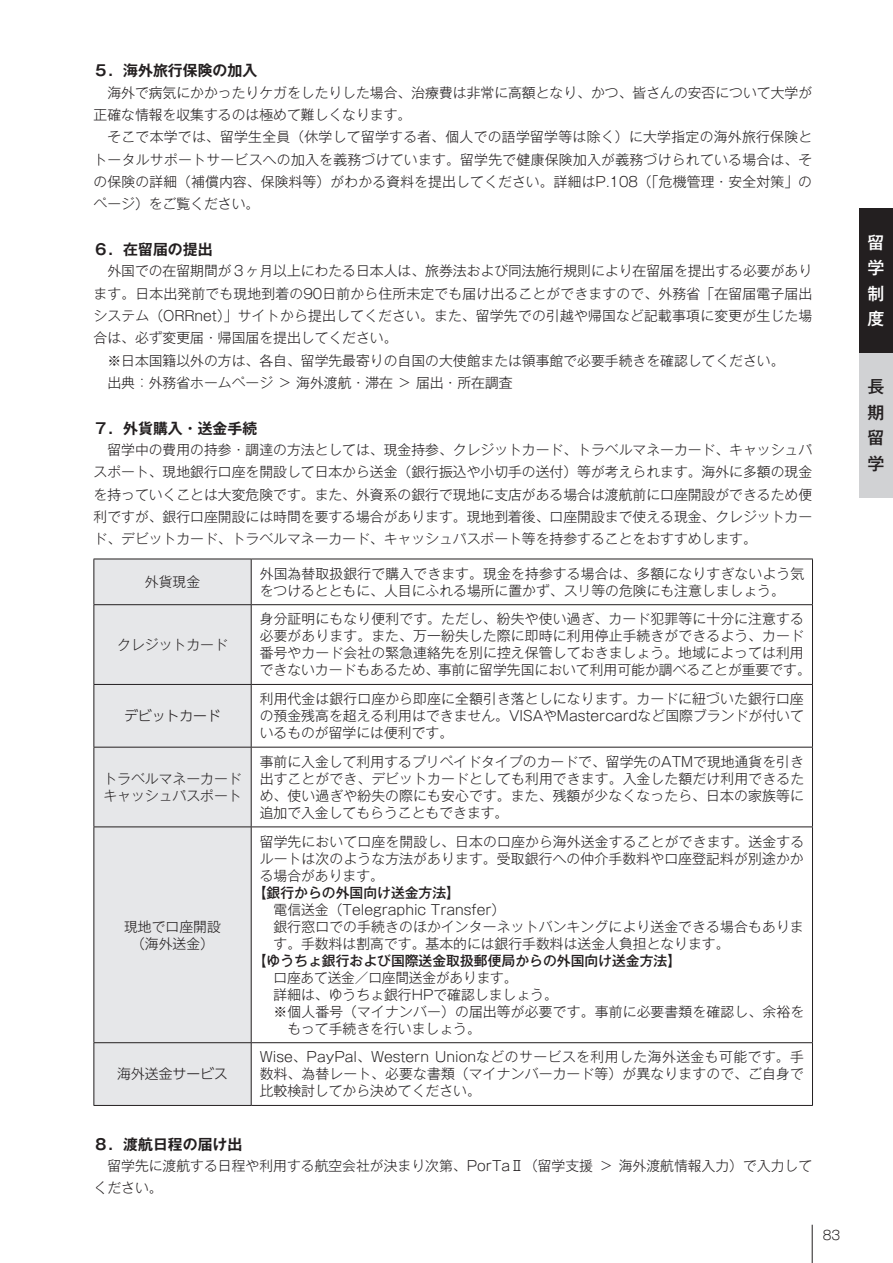
<style>
.page{position:relative;width:893px;height:1263px;background:#fff}
.page>*{position:absolute;margin:0;border:0;box-sizing:border-box;transform-origin:0 0}
.t1{font:500 16.95px/25.5px "Gothic MB101 Pro";color:#fff;text-align:justify}
.t2{font:500 16.95px/25.5px "Gothic MB101 Pro";color:#231f20;text-align:justify}
.小見出し{font:700 14.85px "Gothic MB101 Pro De";color:#231f20}
.表_左揃え{font:300 13.8px/17px "Gothic MB101 Pro";letter-spacing:.01em;color:#231f20}
.本文{font:300 13.8px/22.4px "Gothic MB101 Pro";color:#231f20;text-align:justify}
.表_左揃え-2{font:500 13.8px "Gothic MB101 Pro";color:#231f20}
.表_中央揃え{font:300 13.8px "Gothic MB101 Pro";color:#231f20}
.表_左揃え-3{font:300 13.8px "Gothic MB101 Pro";letter-spacing:-.01em;color:#231f20}
.表_中央揃え-2{font:300 13.8px "UD Shin Go Pr 6";color:#231f20}
.t3{font:300 12.75px "Gothic MB101 Pro";color:#231f20}
</style>
<div class="page">
<div style="left:95px;top:560px;width:156px;height:545px;background:#e6e7e9"></div>
<hr style="left:94px;top:559px;width:157px;height:1px;background:#231f20">
<hr style="left:94px;top:559px;width:1px;height:45px;background:#231f20">
<hr style="left:251px;top:559px;width:562px;height:1px;background:#231f20">
<hr style="left:251px;top:559px;width:1px;height:45px;background:#231f20">
<hr style="left:812px;top:559px;width:1px;height:45px;background:#231f20">
<hr style="left:94px;top:604px;width:157px;height:1px;background:#231f20">
<hr style="left:94px;top:605px;width:1px;height:79px;background:#231f20">
<hr style="left:251px;top:604px;width:562px;height:1px;background:#231f20">
<hr style="left:251px;top:605px;width:1px;height:79px;background:#231f20">
<hr style="left:812px;top:605px;width:1px;height:79px;background:#231f20">
<hr style="left:94px;top:684px;width:157px;height:1px;background:#231f20">
<hr style="left:94px;top:685px;width:1px;height:62px;background:#231f20">
<hr style="left:251px;top:684px;width:562px;height:1px;background:#231f20">
<hr style="left:251px;top:685px;width:1px;height:62px;background:#231f20">
<hr style="left:812px;top:685px;width:1px;height:62px;background:#231f20">
<hr style="left:94px;top:747px;width:157px;height:1px;background:#231f20">
<hr style="left:94px;top:747px;width:1px;height:79px;background:#231f20">
<hr style="left:251px;top:747px;width:562px;height:1px;background:#231f20">
<hr style="left:251px;top:747px;width:1px;height:79px;background:#231f20">
<hr style="left:812px;top:747px;width:1px;height:79px;background:#231f20">
<hr style="left:94px;top:826px;width:157px;height:1px;background:#231f20">
<hr style="left:94px;top:827px;width:1px;height:215px;background:#231f20">
<hr style="left:251px;top:826px;width:562px;height:1px;background:#231f20">
<hr style="left:251px;top:827px;width:1px;height:215px;background:#231f20">
<hr style="left:812px;top:827px;width:1px;height:215px;background:#231f20">
<hr style="left:94px;top:1042px;width:157px;height:1px;background:#231f20">
<hr style="left:94px;top:1043px;width:1px;height:62px;background:#231f20">
<hr style="left:251px;top:1042px;width:562px;height:1px;background:#231f20">
<hr style="left:251px;top:1043px;width:1px;height:62px;background:#231f20">
<hr style="left:812px;top:1043px;width:1px;height:62px;background:#231f20">
<hr style="left:94px;top:1105px;width:157px;height:1px;background:#231f20">
<hr style="left:251px;top:1105px;width:562px;height:1px;background:#231f20">
<div style="left:859px;top:208px;width:34px;height:145px;background:#231f20"></div>
<div style="left:859px;top:353px;width:34px;height:144px;background:#d1d2d4"></div>
<hr style="left:812px;top:1225px;width:1px;height:38px;background:#231f20">
<p class="小見出し" style="left:94px;top:58px;width:165px">５．海外旅行保険の加入</p>
<p class="本文" style="left:94px;top:79px;width:720px;text-indent:14px">海外で病気にかかったりケガをしたりした場合、治療費は非常に高額となり、かつ、皆さんの安否について大学が正確な情報を収集するのは極めて難しくなります。</p>
<p class="本文" style="left:94px;top:124px;width:720px;text-indent:14px">そこで本学では、留学生全員（休学して留学する者、個人での語学留学等は除く）に大学指定の海外旅行保険とトータルサポートサービスへの加入を義務づけています。留学先で健康保険加入が義務づけられている場合は、その保険の詳細（補償内容、保険料等）がわかる資料を提出してください。詳細はP.108（「危機管理・安全対策」のページ）をご覧ください。</p>
<p class="小見出し" style="left:94px;top:237px;width:121px">６．在留届の提出</p>
<p class="本文" style="left:94px;top:258px;width:720px;text-indent:14px">外国での在留期間が３ヶ月以上にわたる日本人は、旅券法および同法施行規則により在留届を提出する必要があります。日本出発前でも現地到着の90日前から住所未定でも届け出ることができますので、外務省「在留届電子届出システム（ORRnet）」サイトから提出してください。また、留学先での引越や帰国など記載事項に変更が生じた場合は、必ず変更届・帰国届を提出してください。</p>
<p class="本文" style="left:107px;top:347px;width:679px">※日本国籍以外の方は、各自、留学先最寄りの自国の大使館または領事館で必要手続きを確認してください。</p>
<p class="本文" style="left:107px;top:370px;width:407px">出典：外務省ホームページ＞海外渡航・滞在＞届出・所在調査</p>
<p class="小見出し" style="left:94px;top:416px;width:165px">７．外貨購入・送金手続</p>
<p class="本文" style="left:94px;top:437px;width:720px;text-indent:14px">留学中の費用の持参・調達の方法としては、現金持参、クレジットカード、トラベルマネーカード、キャッシュパスポート、現地銀行口座を開設して日本から送金（銀行振込や小切手の送付）等が考えられます。海外に多額の現金を持っていくことは大変危険です。また、外資系の銀行で現地に支店がある場合は渡航前に口座開設ができるため便利ですが、銀行口座開設には時間を要する場合があります。現地到着後、口座開設まで使える現金、クレジットカード、デビットカード、トラベルマネーカード、キャッシュパスポート等を持参することをおすすめします。</p>
<p class="表_中央揃え" style="left:145px;top:570px;width:57px">外貨現金</p>
<p class="表_左揃え" style="left:260px;top:563px;width:546px">外国為替取扱銀行で購入できます。現金を持参する場合は、多額になりすぎないよう気をつけるとともに、人目にふれる場所に置かず、スリ等の危険にも注意しましょう。</p>
<p class="表_中央揃え" style="left:117px;top:633px;width:112px">クレジットカード</p>
<p class="表_中央揃え-2" style="left:124px;top:705px;width:98px">デビットカード</p>
<p class="表_中央揃え" style="left:103px;top:767px;width:140px">トラベルマネーカード</p>
<p class="表_中央揃え" style="left:103px;top:784px;width:140px">キャッシュパスポート</p>
<p class="表_中央揃え" style="left:124px;top:915px;width:98px">現地で口座開設</p>
<p class="表_中央揃え" style="left:131px;top:932px;width:84px">（海外送金）</p>
<p class="表_中央揃え-2" style="left:117px;top:1063px;width:112px">海外送金サービス</p>
<p class="表_左揃え" style="left:260px;top:609px;width:553px">身分証明にもなり便利です。ただし、紛失や使い過ぎ、カード犯罪等に十分に注意する必要があります。また、万一紛失した際に即時に利用停止手続きができるよう、カード番号やカード会社の緊急連絡先を別に控え保管しておきましょう。地域によっては利用できないカードもあるため、事前に留学先国において利用可能か調べることが重要です。</p>
<p class="表_左揃え" style="left:260px;top:688px;width:546px;text-align:justify">利用代金は銀行口座から即座に全額引き落としになります。カードに紐づいた銀行口座の預金残高を超える利用はできません。VISAやMastercardなど国際ブランドが付いているものが留学には便利です。</p>
<p class="表_左揃え" style="left:260px;top:751px;width:546px;text-align:justify">事前に入金して利用するプリペイドタイプのカードで、留学先のATMで現地通貨を引き出すことができ、デビットカードとしても利用できます。入金した額だけ利用できるため、使い過ぎや紛失の際にも安心です。また、残額が少なくなったら、日本の家族等に追加で入金してもらうこともできます。</p>
<p class="表_左揃え" style="left:260px;top:831px;width:546px;text-align:justify">留学先において口座を開設し、日本の口座から海外送金することができます。送金するルートは次のような方法があります。受取銀行への仲介手数料や口座登記料が別途かかる場合があります。</p>
<p class="表_左揃え-2" style="left:253px;top:881px;width:209px">【銀行からの外国向け送金方法】</p>
<p class="表_左揃え" style="left:274px;top:899px;width:233px">電信送金（Telegraphic Transfer）</p>
<p class="表_左揃え" style="left:274px;top:916px;width:532px">銀行窓口での手続きのほかインターネットバンキングにより送金できる場合もあります。手数料は割高です。基本的には銀行手数料は送金人負担となります。</p>
<p class="表_左揃え-2" style="left:253px;top:949px;width:430px">【ゆうちょ銀行および国際送金取扱郵便局からの外国向け送金方法】</p>
<p class="表_左揃え-3" style="left:274px;top:966px;width:246px">口座あて送金／口座間送金があります。</p>
<p class="表_左揃え" style="left:274px;top:984px;width:286px">詳細は、ゆうちょ銀行HPで確認しましょう。</p>
<p class="表_左揃え" style="left:287px;top:1001px;width:518px;text-indent:-14px">※個人番号（マイナンバー）の届出等が必要です。事前に必要書類を確認し、余裕をもって手続きを行いましょう。</p>
<p class="表_左揃え" style="left:260px;top:1047px;width:546px;text-align:justify">Wise、PayPal、Western Unionなどのサービスを利用した海外送金も可能です。手数料、為替レート、必要な書類（マイナンバーカード等）が異なりますので、ご自身で比較検討してから決めてください。</p>
<p class="小見出し" style="left:94px;top:1132px;width:150px">８．渡航日程の届け出</p>
<p class="本文" style="left:94px;top:1153px;width:720px;text-indent:14px">留学先に渡航する日程や利用する航空会社が決まり次第、PorTaⅡ（留学支援＞海外渡航情報入力）で入力してください。</p>
<p class="t3" style="left:823px;top:1225px;width:19px">83</p>
<p class="t1" style="left:867px;top:228px;width:18px">留学制度</p>
<p class="t2" style="left:867px;top:372px;width:18px">長期留学</p>
</div>
